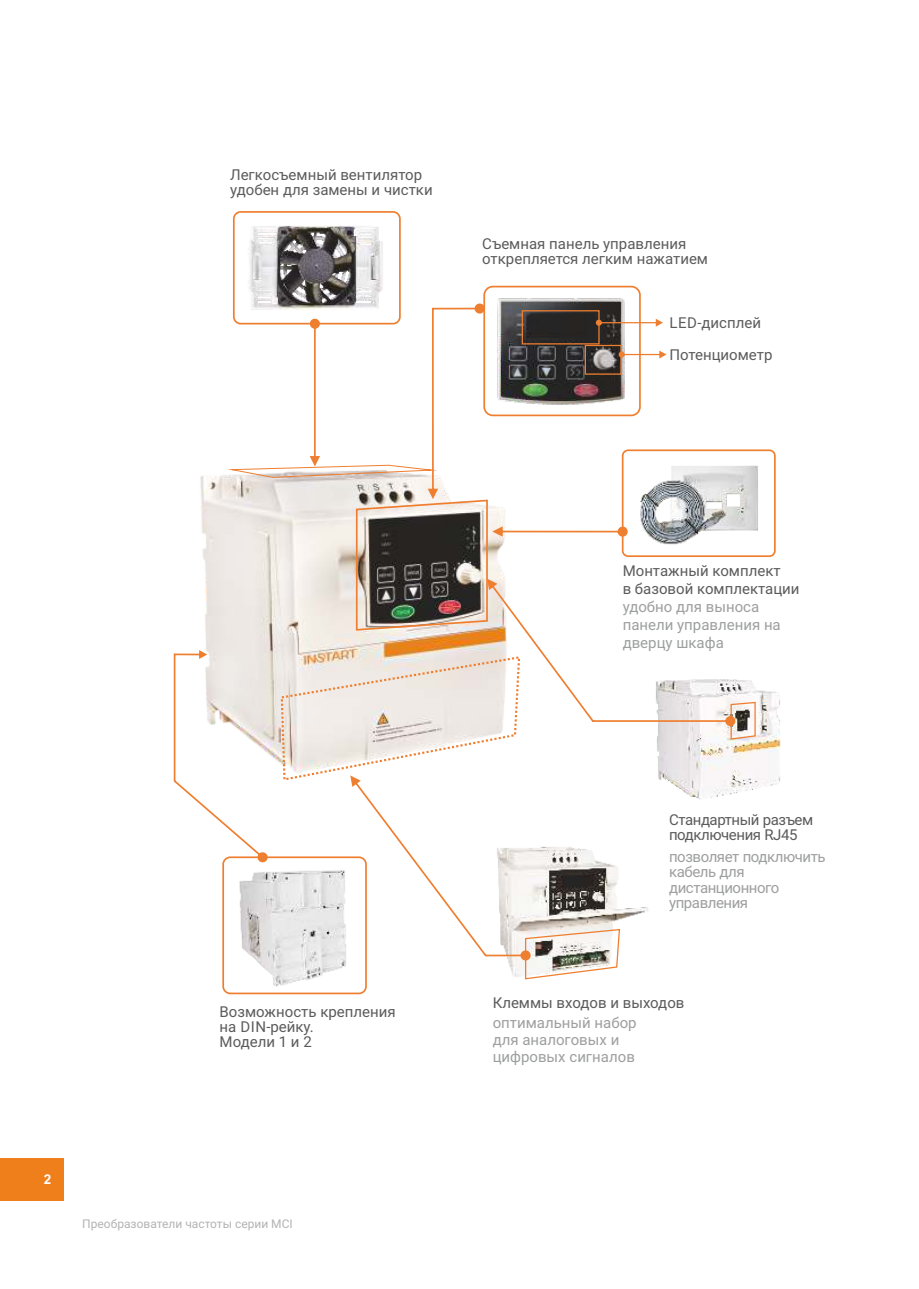
<style>
.page{position:relative;width:919px;height:1289px;background:#fff}
.page>*{position:absolute;margin:0;border:0;box-sizing:border-box;transform-origin:0 0}
.t1{font:15px/15.5px "Roboto";color:#5b5b5b}
.t2{font:15px/17.1px "Roboto";color:#9d9e9e}
.t3{font:15px/15.5px "Roboto";letter-spacing:-.03em;color:#9d9e9e}
.t4{font:15px/15.5px "Roboto";letter-spacing:-.03em;color:#5b5b5b}
.t5{font:700 13.5px "Arial";color:#fefefe}
.t6{font:12px "Roboto";color:#b2b3b3}
</style>
<div class="page">
<div style="left:483px;top:286px;width:157px;height:130px;border:2px solid #ef7f30;border-radius:9px"></div>
<img style="left:497px;top:298px;width:128px;height:5px">
<div style="left:222px;top:856px;width:145px;height:138px;border:2px solid #ef7f30;border-radius:7px"></div>
<div style="left:233px;top:211px;width:168px;height:113px;border:2px solid #ef7f30;border-radius:7px"></div>
<img style="left:756px;top:690px;width:25px;height:99px">
<img style="left:273px;top:980px;width:34px;height:7px">
<img style="left:248px;top:225px;width:135px;height:78px">
<div style="left:621px;top:449px;width:154px;height:108px;border:2px solid #ef7f30;border-radius:5px"></div>
<img style="left:756px;top:465px;width:2px;height:66px">
<svg style="left:174px;top:303px;width:582px;height:677px"></svg>
<div style="left:0;top:1158px;width:64px;height:42px;background:#ef7f1a"></div>
<p class="t1" style="left:230px;top:168px;width:194px">Легкосъемный вентилятор</p>
<p class="t1" style="left:230px;top:183px;width:204px">удобен для замены и чистки</p>
<p class="t1" style="left:482px;top:237px;width:227px">Съемная панель управления открепляется легким нажатием</p>
<p class="t1" style="left:669px;top:317px;width:93px">LED-дисплей</p>
<p class="t1" style="left:669px;top:348px;width:105px">Потенциометр</p>
<p class="t1" style="left:219px;top:1005px;width:177px">Возможность крепления на DIN-рейку.<br>Модели 1 и 2</p>
<p class="t5" style="left:44px;top:1174px;width:9px">2</p>
<p class="t6" style="left:82px;top:1218px;width:212px">Преобразователи частоты серии MCI</p>
<p class="t1" style="left:622px;top:563px;width:178px;line-height:18px">Монтажный комплект<br>в базовой комплектации</p>
<p class="t2" style="left:622px;top:599px;width:160px;line-height:18px">удобно для выноса панели управления на дверцу шкафа</p>
<p class="t4" style="left:669px;top:813px;width:146px">Стандартный разъем подключения RJ45</p>
<p class="t3" style="left:669px;top:850px;width:158px">позволяет подключить кабель для дистанционного управления</p>
<p class="t1" style="left:492px;top:996px;width:193px">Клеммы входов и выходов</p>
<p class="t2" style="left:492px;top:1015px;width:145px">оптимальный набор для аналоговых и цифровых сигналов</p>
</div>
